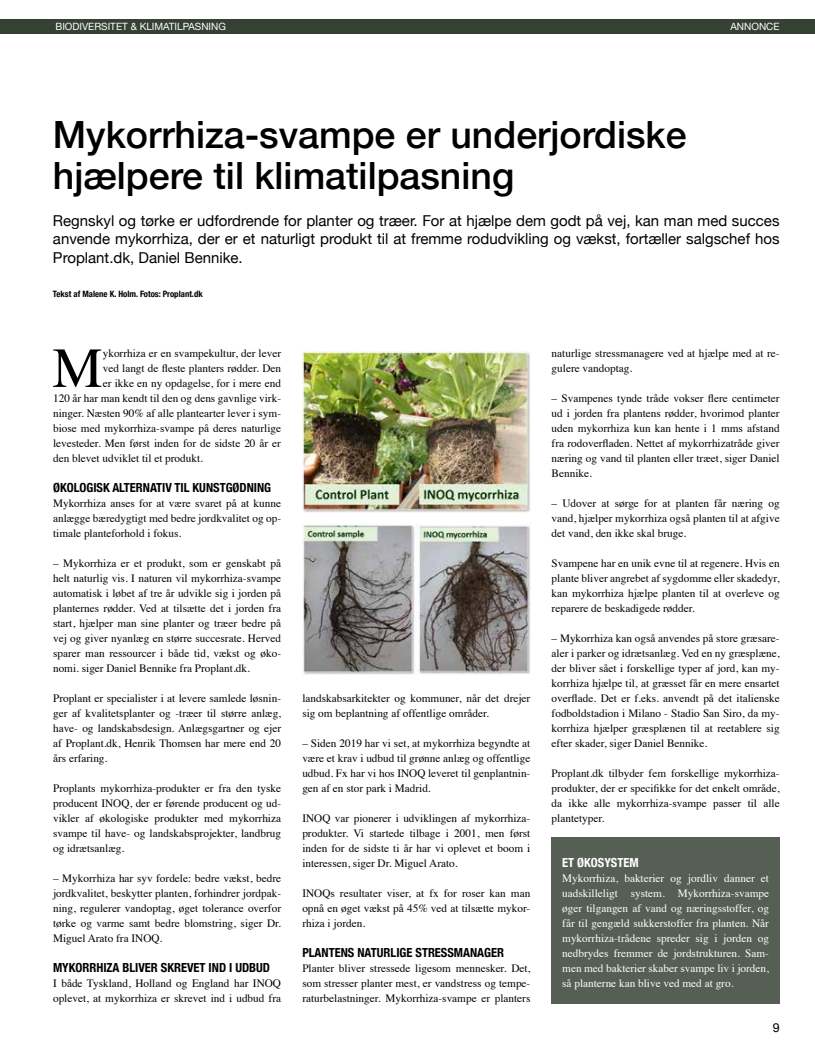
<style>
.page{position:relative;width:815px;height:1053px;background:#fff}
.page>*{position:absolute;margin:0;border:0;box-sizing:border-box;transform-origin:0 0}
.t1{font:56.62px "Times";color:#000}
.t2{font:500 37.5px/41.2px "Helvetica Neue";color:#000}
.t3{font:15px/18.8px "Helvetica Neue";color:#000;text-align:justify}
.t4{font:700 condensed 12.5px "Helvetica Neue";color:#000}
.t5{font:700 condensed 12.5px "Helvetica Neue";color:#fff}
.t6{font:12.5px "Helvetica Neue";color:#000}
.t7{font:11.25px/15px "Times";color:#000;text-align:justify}
.t8{font:11.25px/15px "Times";color:#fff;text-align:justify}
.t9{font:10px "Helvetica Neue";color:#fff}
.t10{font:700 condensed 8.75px "Helvetica Neue";color:#000}
</style>
<div class="page">
<div style="left:0;top:19px;width:815px;height:14px;background:#354133"></div>
<div style="left:552px;top:837px;width:228px;height:166px;background:#555f53"></div>
<img style="left:302px;top:352px;width:228px;height:160px">
<img style="left:302px;top:524px;width:228px;height:150px">
<p class="t9" style="left:55px;top:19px;width:172px">BIODIVERSITET &amp; KLIMATILPASNING</p>
<p class="t9" style="left:730px;top:19px;width:51px">ANNONCE</p>
<h2 class="t2" style="left:53px;top:111px;width:635px">Mykorrhiza-svampe er underjordiske hjælpere til klimatilpasning</h2>
<p class="t3" style="left:53px;top:212px;width:728px">Regnskyl og tørke er udfordrende for planter og træer. For at hjælpe dem godt på vej, kan man med succes anvende mykorrhiza, der er et naturligt produkt til at fremme rodudvikling og vækst, fortæller salgschef hos Proplant.dk, Daniel Bennike.</p>
<p class="t10" style="left:53px;top:286px;width:151px">Tekst af Malene K. Holm. Fotos: Proplant.dk</p>
<h1 class="t1" style="left:52px;top:315px;width:52px">M</h1>
<p class="t7" style="left:103px;top:344px;width:180px">ykorrhiza er en svampekultur, der lever</p>
<p class="t7" style="left:103px;top:359px;width:180px">ved langt de fleste planters rødder. Den</p>
<p class="t7" style="left:103px;top:374px;width:180px">er ikke en ny opdagelse, for i mere end</p>
<p class="t7" style="left:53px;top:389px;width:230px">120 år har man kendt til den og dens gavnlige virk-</p>
<p class="t7" style="left:53px;top:404px;width:230px">ninger. Næsten 90% af alle plantearter lever i sym-</p>
<p class="t7" style="left:53px;top:419px;width:230px">biose med mykorrhiza-svampe på deres naturlige</p>
<p class="t7" style="left:53px;top:434px;width:229px">levesteder. Men først inden for de sidste 20 år er</p>
<p class="t7" style="left:53px;top:449px;width:151px">den blevet udviklet til et produkt.</p>
<p class="t4" style="left:53px;top:477px;width:220px">ØKOLOGISK ALTERNATIV TIL KUNSTGØDNING</p>
<p class="t7" style="left:53px;top:494px;width:230px">Mykorrhiza anses for at være svaret på at kunne anlægge bæredygtigt med bedre jordkvalitet og op&shy;timale planteforhold i fokus.</p>
<p class="t7" style="left:53px;top:554px;width:230px">– Mykorrhiza er et produkt, som er genskabt på helt naturlig vis. I naturen vil mykorrhiza-svampe automatisk i løbet af tre år udvikle sig i jorden på planternes rødder. Ved at tilsætte det i jorden fra start, hjælper man sine planter og træer bedre på vej og giver nyanlæg en større succesrate. Herved sparer man ressourcer i både tid, vækst og øko&shy;nomi. siger Daniel Bennike fra Proplant.dk.</p>
<p class="t7" style="left:53px;top:689px;width:230px">Proplant er specialister i at levere samlede løsnin&shy;ger af kvalitetsplanter og -træer til større anlæg, have- og landskabsdesign. Anlægsgartner og ejer af Proplant.dk, Henrik Thomsen har mere end 20 års erfaring.</p>
<p class="t7" style="left:53px;top:779px;width:230px">Proplants mykorrhiza-produkter er fra den tyske producent INOQ, der er førende producent og ud&shy;vikler af økologiske produkter med mykorrhiza svampe til have- og landskabsprojekter, landbrug og idrætsanlæg.</p>
<p class="t7" style="left:53px;top:869px;width:230px">– Mykorrhiza har syv fordele: bedre vækst, bedre jordkvalitet, beskytter planten, forhindrer jordpak&shy;ning, regulerer vandoptag, øget tolerance overfor tørke og varme samt bedre blomstring, siger Dr.<br>Miguel Arato fra INOQ.</p>
<p class="t4" style="left:53px;top:957px;width:219px">MYKORRHIZA BLIVER SKREVET IND I UDBUD</p>
<p class="t7" style="left:53px;top:974px;width:230px">I både Tyskland, Holland og England har INOQ oplevet, at mykorrhiza er skrevet ind i udbud fra</p>
<p class="t7" style="left:302px;top:689px;width:230px">landskabsarkitekter og kommuner, når det drejer sig om beplantning af offentlige områder.</p>
<p class="t7" style="left:302px;top:734px;width:230px">– Siden 2019 har vi set, at mykorrhiza begyndte at være et krav i udbud til grønne anlæg og offentlige udbud. Fx har vi hos INOQ leveret til genplantnin&shy;gen af en stor park i Madrid.</p>
<p class="t7" style="left:302px;top:809px;width:230px">INOQ var pionerer i udviklingen af mykorrhiza&shy;produkter. Vi startede tilbage i 2001, men først inden for de sidste ti år har vi oplevet et boom i interessen, siger Dr. Miguel Arato.</p>
<p class="t7" style="left:302px;top:884px;width:230px">INOQs resultater viser, at fx for roser kan man opnå en øget vækst på 45% ved at tilsætte mykor&shy;rhiza i jorden.</p>
<p class="t4" style="left:302px;top:942px;width:203px">PLANTENS NATURLIGE STRESSMANAGER</p>
<p class="t7" style="left:302px;top:959px;width:230px">Planter bliver stressede ligesom mennesker. Det, som stresser planter mest, er vandstress og tempe&shy;raturbelastninger. Mykorrhiza-svampe er planters</p>
<p class="t7" style="left:552px;top:344px;width:230px">naturlige stressmanagere ved at hjælpe med at re&shy;gulere vandoptag.</p>
<p class="t7" style="left:552px;top:389px;width:230px">– Svampenes tynde tråde vokser flere centimeter ud i jorden fra plantens rødder, hvorimod planter uden mykorrhiza kun kan hente i 1 mms afstand fra rodoverfladen. Nettet af mykorrhizatråde giver næring og vand til planten eller træet, siger Daniel Bennike.</p>
<p class="t7" style="left:552px;top:494px;width:230px">– Udover at sørge for at planten får næring og vand, hjælper mykorrhiza også planten til at afgive det vand, den ikke skal bruge.</p>
<p class="t7" style="left:552px;top:554px;width:230px">Svampene har en unik evne til at regenere. Hvis en plante bliver angrebet af sygdomme eller skadedyr, kan mykorrhiza hjælpe planten til at overleve og reparere de beskadigede rødder.</p>
<p class="t7" style="left:552px;top:629px;width:230px">– Mykorrhiza kan også anvendes på store græsare&shy;aler i parker og idrætsanlæg. Ved en ny græsplæne, der bliver sået i forskellige typer af jord, kan my&shy;korrhiza hjælpe til, at græsset får en mere ensartet overflade. Det er f.eks. anvendt på det italienske fodboldstadion i Milano - Stadio San Siro, da my&shy;korrhiza hjælper græsplænen til at reetablere sig efter skader, siger Daniel Bennike.</p>
<p class="t7" style="left:552px;top:764px;width:230px">Proplant.dk tilbyder fem forskellige mykorrhiza&shy;produkter, der er specifikke for det enkelt område, da ikke alle mykorrhiza-svampe passer til alle plantetyper.</p>
<p class="t5" style="left:562px;top:852px;width:78px">ET ØKOSYSTEM</p>
<p class="t8" style="left:562px;top:869px;width:208px">Mykorrhiza, bakterier og jordliv danner et uadskilleligt system. Mykorrhiza-svampe øger tilgangen af vand og næringsstoffer, og får til gengæld sukkerstoffer fra planten. Når mykorrhiza-trådene spreder sig i jorden og nedbrydes fremmer de jordstrukturen. Sam&shy;men med bakterier skaber svampe liv i jorden, så planterne kan blive ved med at gro.</p>
<p class="t6" style="left:773px;top:1018px;width:8px">9</p>
</div>
